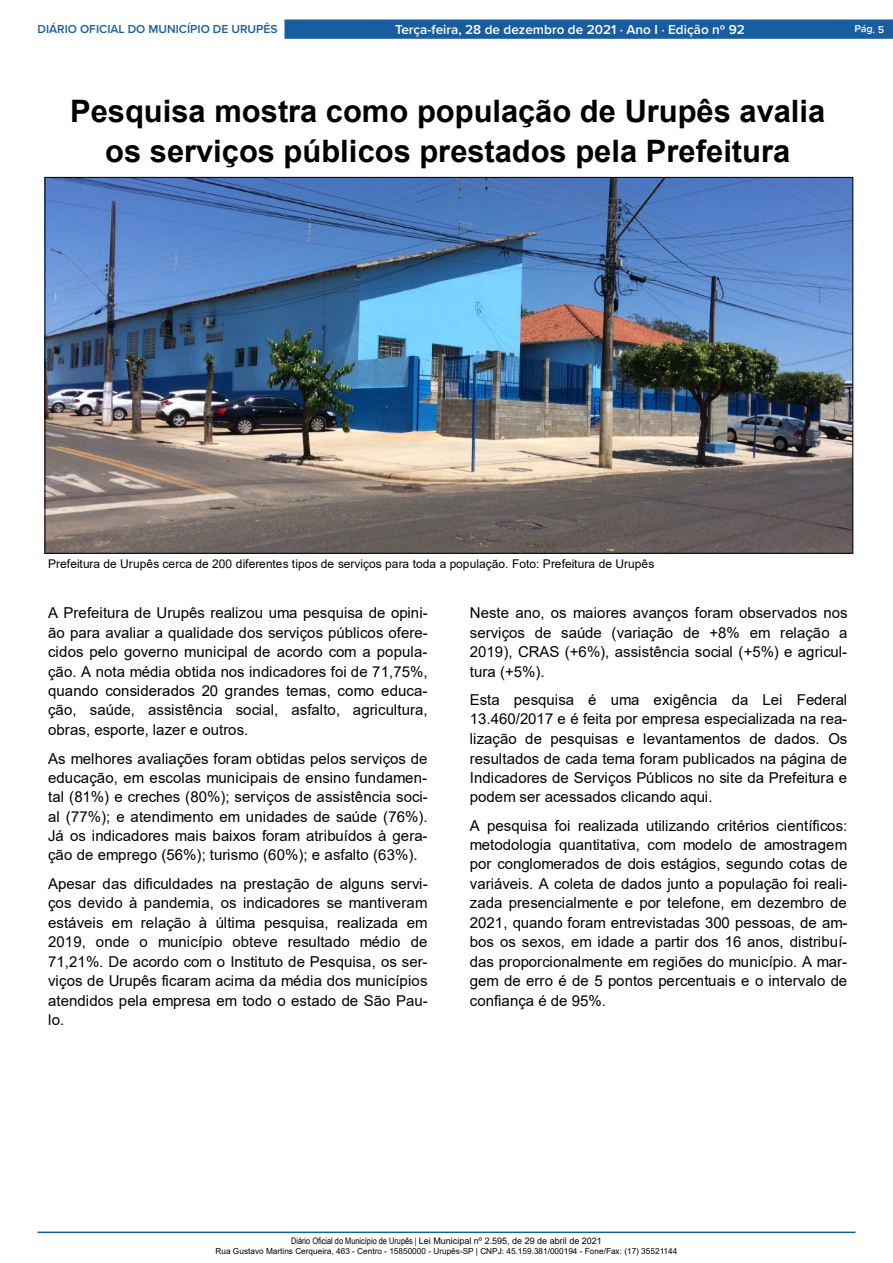
<style>
.page{position:relative;width:893px;height:1263px;background:#fff}
.page>*{position:absolute;margin:0;border:0;box-sizing:border-box;transform-origin:0 0}
.t1{font:700 30.9px/40.2px "Arial";color:#000;text-align:center}
.t2{font:15px/19.5px "Arial";letter-spacing:.005em;color:#000;text-align:justify}
.t3{font:600 13.5px "Proxima Nova";color:#fff}
.t4{font:12px "Arial";color:#000}
.t5{font:600 12px "Proxima Nova";color:#185da0}
.t6{font:600 10.5px "Proxima Nova";color:#fff}
.t7{font:9px "Arial";color:#000}
.t8{font:8.25px "Arial";color:#000}
.s1{font-family:"Arial Narrow"}
</style>
<div class="page">
<hr style="left:38px;top:1231px;width:817px;height:2px;background:#185da0">
<div style="left:284px;top:19px;width:609px;height:20px;background:#185da0;border:1px solid #185da0"></div>
<img style="left:47px;top:179px;width:804px;height:372px">
<p class="t5" style="left:38px;top:20px;width:242px">DIÁRIO OFICIAL DO MUNICÍPIO DE URUPÊS</p>
<p class="t3" style="left:395px;top:19px;width:351px">Terça-feira, 28 de dezembro de 2021 ⋅ Ano I ⋅ Edição nº 92</p>
<p class="t6" style="left:855px;top:21px;width:31px;rotate:2deg">Pág. 5</p>
<p class="t1" style="left:70px;top:91px;width:757px">Pesquisa mostra como população de Urupês avalia os serviços públicos prestados pela Prefeitura</p>
<p class="t4" style="left:48px;top:556px;width:608px">Prefeitura de Urupês cerca de 200 diferentes tipos de serviços para toda a população. Foto: Prefeitura de Urupês</p>
<p class="t2" style="left:48px;top:603px;width:381px">A Prefeitura de Urupês realizou uma pesquisa de opini&shy;ão para avaliar a qualidade dos serviços públicos ofere&shy;cidos pelo governo municipal de acordo com a popula&shy;ção. A nota média obtida nos indicadores foi de 71,75%, quando considerados 20 grandes temas, como educa&shy;ção, saúde, assistência social, asfalto, agricultura, obras, esporte, lazer e outros.</p>
<p class="t2" style="left:48px;top:748px;width:381px">As melhores avaliações foram obtidas pelos serviços de educação, em escolas municipais de ensino fundamen&shy;tal (81%) e creches (80%); serviços de assistência soci&shy;al (77%); e atendimento em unidades de saúde (76%).<br>Já os indicadores mais baixos foram atribuídos à gera&shy;ção de emprego (56%); turismo (60%); e asfalto (63%).</p>
<p class="t2" style="left:48px;top:874px;width:381px">Apesar das dificuldades na prestação de alguns servi&shy;ços devido à pandemia, os indicadores se mantiveram estáveis em relação à última pesquisa, realizada em 2019, onde o município obteve resultado médio de 71,21%. De acordo com o Instituto de Pesquisa, os ser&shy;viços de Urupês ficaram acima da média dos municípios atendidos pela empresa em todo o estado de São Pau&shy;lo.</p>
<p class="t2" style="left:470px;top:603px;width:379px">Neste ano, os maiores avanços foram observados nos serviços de saúde (variação de +8% em relação a 2019), CRAS (+6%), assistência social (+5%) e agricul&shy;tura (+5%).</p>
<p class="t2" style="left:470px;top:690px;width:379px">Esta pesquisa é uma exigência da Lei Federal 13.460/2017 e é feita por empresa especializada na rea&shy;lização de pesquisas e levantamentos de dados. Os resultados de cada tema foram publicados na página de Indicadores de Serviços Públicos no site da Prefeitura e podem ser acessados clicando aqui.</p>
<p class="t2" style="left:470px;top:816px;width:379px">A pesquisa foi realizada utilizando critérios científicos: metodologia quantitativa, com modelo de amostragem por conglomerados de dois estágios, segundo cotas de variáveis. A coleta de dados junto a população foi reali&shy;zada presencialmente e por telefone, em dezembro de 2021, quando foram entrevistadas 300 pessoas, de am&shy;bos os sexos, em idade a partir dos 16 anos, distribuí&shy;das proporcionalmente em regiões do município. A mar&shy;gem de erro é de 5 pontos percentuais e o intervalo de confiança é de 95%.</p>
<p class="t7" style="left:291px;top:1235px;width:312px"><span class="s1">Diário Oficial do Município de Urupês |</span> Lei Municipal nº 2.595, de 29 de abril de 2021</p>
<p class="t8" style="left:216px;top:1245px;width:463px">Rua Gustavo Martins Cerqueira, 463 - Centro - 15850000 - Urupês-SP | CNPJ: 45.159.381/000194 - Fone/Fax: (17) 35521144</p>
</div>
